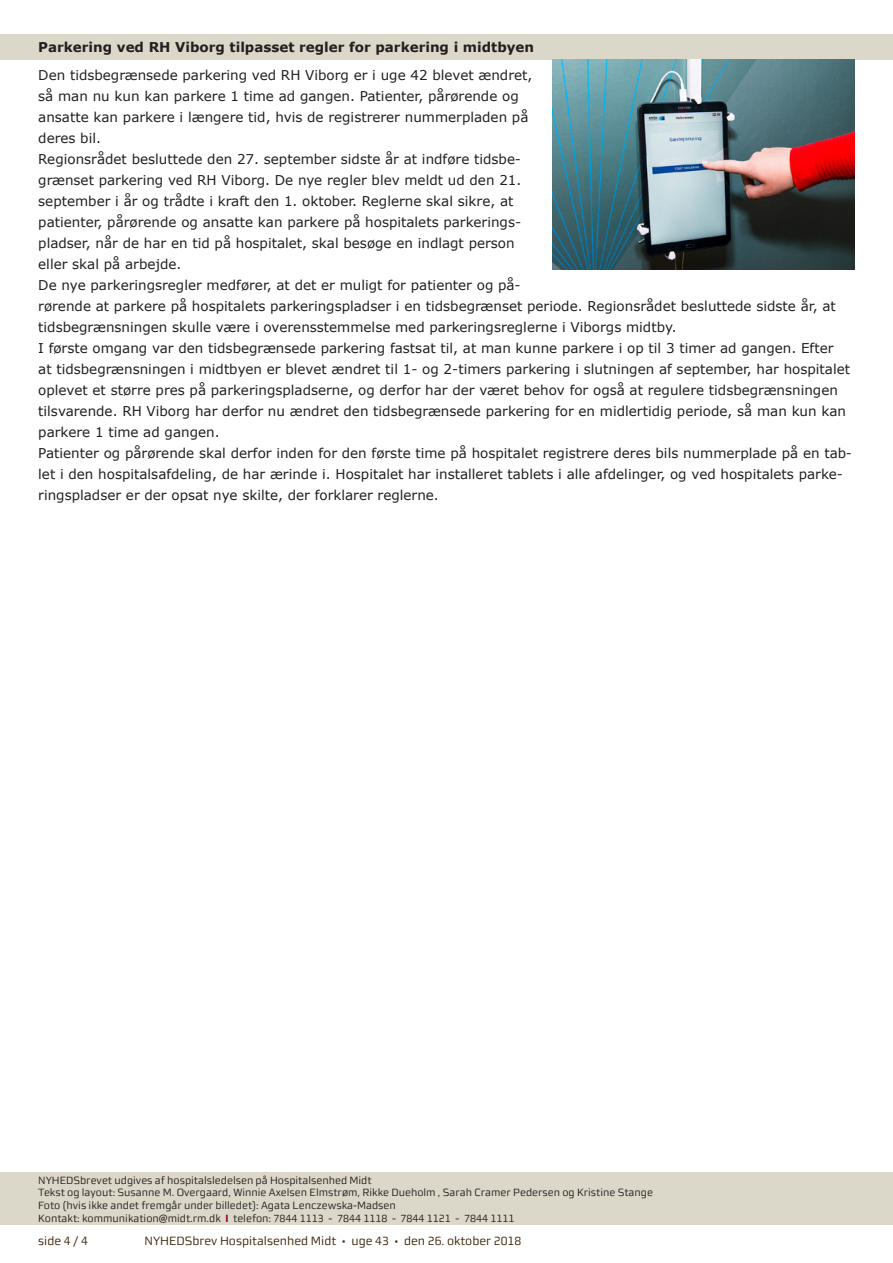
<style>
.page{position:relative;width:893px;height:1263px;background:#fff}
.page>*{position:absolute;margin:0;border:0;box-sizing:border-box;transform-origin:0 0}
.brod{font:13.5px/21px "Verdana";color:#231f20}
.overskrift{font:700 13.5px "Verdana";color:#231f20}
.t1{font:12px "midtsans";color:#3d2408}
.t2{font:10.5px "midtsans";color:#231f20}
.s1{font-weight:700;color:#940130}
</style>
<div class="page">
<div style="left:0;top:34px;width:893px;height:25px;background:#dcd8c9"></div>
<div style="left:0;top:1172px;width:893px;height:53px;background:#dcd8c9"></div>
<img style="left:553px;top:59px;width:302px;height:210px">
<p class="overskrift" style="left:38px;top:38px;width:497px">Parkering ved RH Viborg tilpasset regler for parkering i midtbyen</p>
<p class="brod" style="left:38px;top:65px;width:496px">Den tidsbegrænsede parkering ved RH Viborg er i uge 42 blevet ændret, så man nu kun kan parkere 1 time ad gangen. Patienter, pårørende og ansatte kan parkere i længere tid, hvis de registrerer nummerpladen på deres bil.</p>
<p class="brod" style="left:38px;top:149px;width:485px">Regionsrådet besluttede den 27. september sidste år at indføre tidsbe&shy;grænset parkering ved RH Viborg. De nye regler blev meldt ud den 21. september i år og trådte i kraft den 1. oktober. Reglerne skal sikre, at patienter, pårørende og ansatte kan parkere på hospitalets parkerings&shy;pladser, når de har en tid på hospitalet, skal besøge en indlagt person eller skal på arbejde.</p>
<p class="brod" style="left:38px;top:275px;width:799px">De nye parkeringsregler medfører, at det er muligt for patienter og på-<br>rørende at parkere på hospitalets parkeringspladser i en tidsbegrænset periode. Regionsrådet besluttede sidste år, at tidsbegrænsningen skulle være i overensstemmelse med parkeringsreglerne i Viborgs midtby.</p>
<p class="brod" style="left:38px;top:338px;width:813px">I første omgang var den tidsbegrænsede parkering fastsat til, at man kunne parkere i op til 3 timer ad gangen. Efter at tidsbegrænsningen i midtbyen er blevet ændret til 1- og 2-timers parkering i slutningen af september, har hospitalet oplevet et større pres på parkeringspladserne, og derfor har der været behov for også at regulere tidsbegrænsningen tilsvarende. RH Viborg har derfor nu ændret den tidsbegrænsede parkering for en midlertidig periode, så man kun kan parkere 1 time ad gangen.</p>
<p class="brod" style="left:38px;top:443px;width:815px">Patienter og pårørende skal derfor inden for den første time på hospitalet registrere deres bils nummerplade på en tab&shy;let i den hospitalsafdeling, de har ærinde i. Hospitalet har installeret tablets i alle afdelinger, og ved hospitalets parke&shy;ringspladser er der opsat nye skilte, der forklarer reglerne.</p>
<p class="t2" style="left:38px;top:1174px;width:335px">NYHEDSbrevet udgives af hospitalsledelsen på Hospitalsenhed Midt</p>
<p class="t2" style="left:38px;top:1187px;width:616px">Tekst og layout: Susanne M. Overgaard, Winnie Axelsen Elmstrøm, Rikke Dueholm , Sarah Cramer Pedersen og Kristine Stange</p>
<p class="t2" style="left:38px;top:1199px;width:359px">Foto (hvis ikke andet fremgår under billedet): Agata Lenczewska-Madsen</p>
<p class="t2" style="left:38px;top:1212px;width:478px">Kontakt: kommunikation@midt.rm.dk <span class="s1">I</span> telefon: 7844 1113 - 7844 1118 - 7844 1121 - 7844 1111</p>
<p class="t1" style="left:38px;top:1234px;width:51px">side 4 / 4</p>
<p class="t1" style="left:145px;top:1234px;width:378px">NYHEDSbrev Hospitalsenhed Midt • uge 43 • den 26. oktober 2018</p>
</div>
